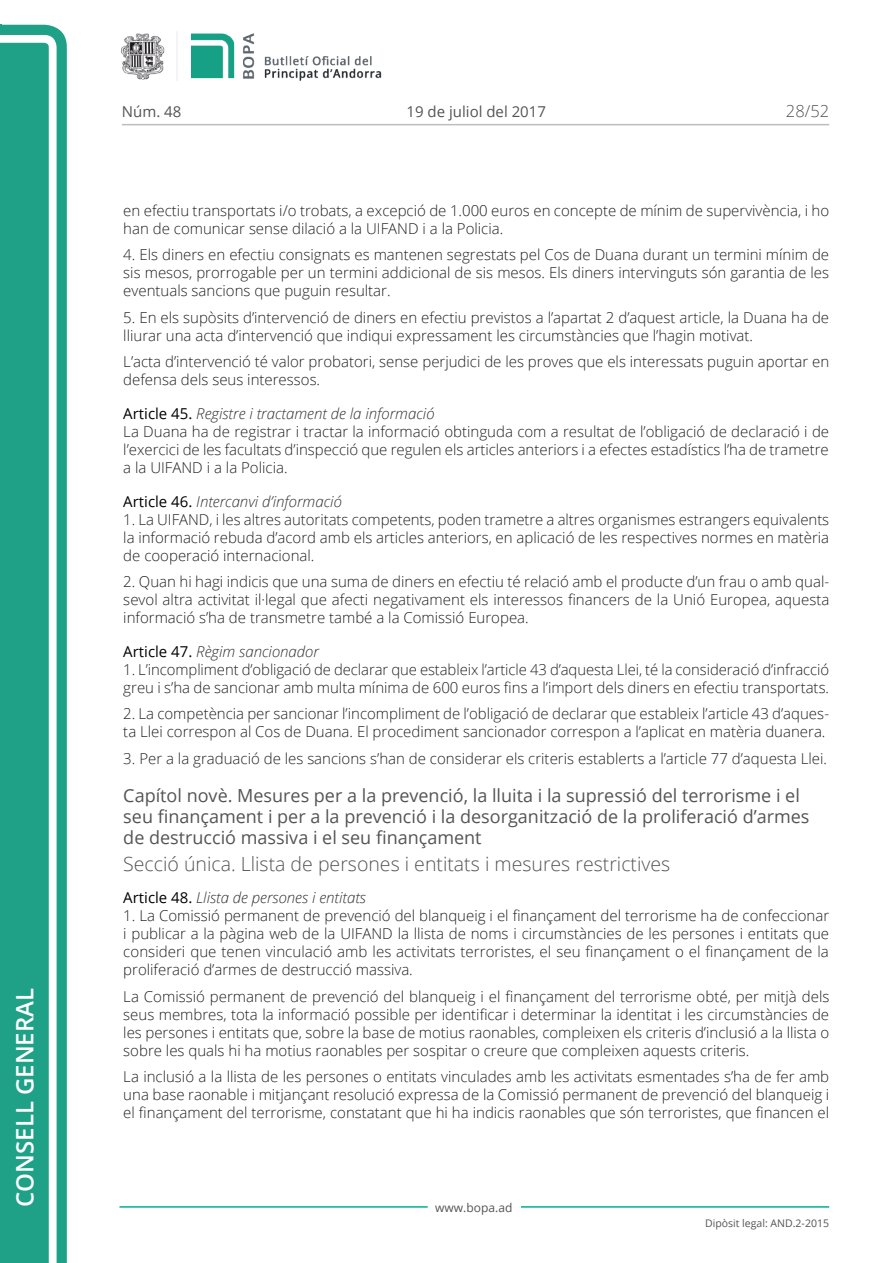
<style>
.page{position:relative;width:893px;height:1263px;background:#fff}
.page>*{position:absolute;margin:0;border:0;box-sizing:border-box;transform-origin:0 0}
.t1{font:600 24px "Open Sans";color:#fff}
.Titol_5{font:300 19.5px "Open Sans";color:#545454}
.Titol_6{font:18px/21px "Open Sans";color:#545454}
.t2{font:300 16.5px "Open Sans";color:#545454}
.Body_text{font:300 15px/18px "Open Sans";color:#231f20;text-align:justify}
.Titol_7{font:italic 300 15px "Open Sans";color:#303030}
.t3{font:15px "Open Sans";color:#545454}
.t4{font:12px "Open Sans";color:#545454}
.t5{font:10.5px "Open Sans";color:#545454}
.s1{font-weight:400;font-style:normal;color:#000}
</style>
<div class="page">
<svg style="left:0;top:25px;width:67px;height:1238px;fill:#1ea187"></svg>
<div style="left:0;top:43px;width:49px;height:1220px;background:#1ea187"></div>
<img style="left:122px;top:32px;width:260px;height:49px">
<hr style="left:119px;top:1206px;width:309px;height:2px;background:#00ae91">
<hr style="left:521px;top:1206px;width:308px;height:2px;background:#00ae91">
<hr style="left:122px;top:124px;width:707px;height:1px;background:#bcbdc0">
<h1 class="t1" style="left:8px;top:1207px;width:220px;rotate:-90deg">Consell General</h1>
<p class="t3" style="left:122px;top:102px;width:61px">Núm. 48</p>
<p class="t3" style="left:406px;top:102px;width:141px">19 de juliol del 2017</p>
<p class="t2" style="left:786px;top:100px;width:45px">28/52</p>
<p class="Body_text" style="left:123px;top:201px;width:707px">en efectiu transportats i/o trobats, a excepció de 1.000 euros en concepte de mínim de supervivència, i ho han de comunicar sense dilació a la UIFAND i a la Policia.</p>
<p class="Body_text" style="left:123px;top:245px;width:707px">4. Els diners en efectiu consignats es mantenen segrestats pel Cos de Duana durant un termini mínim de sis mesos, prorrogable per un termini addicional de sis mesos. Els diners intervinguts són garantia de les eventuals sancions que puguin resultar.</p>
<p class="Body_text" style="left:123px;top:308px;width:707px">5. En els supòsits d’intervenció de diners en efectiu previstos a l’apartat 2 d’aquest article, la Duana ha de lliurar una acta d’intervenció que indiqui expressament les circumstàncies que l’hagin motivat.</p>
<p class="Body_text" style="left:123px;top:352px;width:707px">L’acta d’intervenció té valor probatori, sense perjudici de les proves que els interessats puguin aportar en defensa dels seus interessos.</p>
<p class="Titol_7" style="left:123px;top:403px;width:313px"><span class="s1">Article 45.</span> Registre i tractament de la informació</p>
<p class="Body_text" style="left:123px;top:422px;width:707px">La Duana ha de registrar i tractar la informació obtinguda com a resultat de l’obligació de declaració i de l’exercici de les facultats d’inspecció que regulen els articles anteriors i a efectes estadístics l’ha de trametre a la UIFAND i a la Policia.</p>
<p class="Titol_7" style="left:123px;top:491px;width:220px"><span class="s1">Article 46.</span> Intercanvi d’informació</p>
<p class="Body_text" style="left:123px;top:510px;width:707px">1. La UIFAND, i les altres autoritats competents, poden trametre a altres organismes estrangers equivalents la informació rebuda d’acord amb els articles anteriors, en aplicació de les respectives normes en matèria de cooperació internacional.</p>
<p class="Body_text" style="left:123px;top:572px;width:708px">2. Quan hi hagi indicis que una suma de diners en efectiu té relació amb el producte d’un frau o amb qual&shy;sevol altra activitat il·legal que afecti negativament els interessos financers de la Unió Europea, aquesta informació s’ha de transmetre també a la Comissió Europea.</p>
<p class="Titol_7" style="left:123px;top:641px;width:197px"><span class="s1">Article 47.</span> Règim sancionador</p>
<p class="Body_text" style="left:123px;top:660px;width:707px">1. L’incompliment d’obligació de declarar que estableix l’article 43 d’aquesta Llei, té la consideració d’infracció greu i s’ha de sancionar amb multa mínima de 600 euros fins a l’import dels diners en efectiu transportats.</p>
<p class="Body_text" style="left:123px;top:705px;width:707px">2. La competència per sancionar l’incompliment de l’obligació de declarar que estableix l’article 43 d’aques&shy;ta Llei correspon al Cos de Duana. El procediment sancionador correspon a l’aplicat en matèria duanera.</p>
<p class="Body_text" style="left:123px;top:749px;width:705px">3. Per a la graduació de les sancions s’han de considerar els criteris establerts a l’article 77 d’aquesta Llei.</p>
<p class="Titol_6" style="left:123px;top:784px;width:688px">Capítol novè. Mesures per a la prevenció, la lluita i la supressió del terrorisme i el seu finançament i per a la prevenció i la desorganització de la proliferació d’armes de destrucció massiva i el seu finançament</p>
<p class="Titol_5" style="left:123px;top:850px;width:548px">Secció única. Llista de persones i entitats i mesures restrictives</p>
<p class="Titol_7" style="left:123px;top:887px;width:244px"><span class="s1">Article 48.</span> Llista de persones i entitats</p>
<p class="Body_text" style="left:123px;top:906px;width:707px">1. La Comissió permanent de prevenció del blanqueig i el finançament del terrorisme ha de confeccionar i publicar a la pàgina web de la UIFAND la llista de noms i circumstàncies de les persones i entitats que consideri que tenen vinculació amb les activitats terroristes, el seu finançament o el finançament de la proliferació d’armes de destrucció massiva.</p>
<p class="Body_text" style="left:123px;top:987px;width:708px">La Comissió permanent de prevenció del blanqueig i el finançament del terrorisme obté, per mitjà dels seus membres, tota la informació possible per identificar i determinar la identitat i les circumstàncies de les persones i entitats que, sobre la base de motius raonables, compleixen els criteris d’inclusió a la llista o sobre les quals hi ha motius raonables per sospitar o creure que compleixen aquests criteris.</p>
<p class="Body_text" style="left:123px;top:1067px;width:707px">La inclusió a la llista de les persones o entitats vinculades amb les activitats esmentades s’ha de fer amb una base raonable i mitjançant resolució expressa de la Comissió permanent de prevenció del blanqueig i el finançament del terrorisme, constatant que hi ha indicis raonables que són terroristes, que financen el</p>
<p class="t4" style="left:435px;top:1199px;width:79px">www.bopa.ad</p>
<p class="t5" style="left:705px;top:1216px;width:125px">Dipòsit legal: AND.2-2015</p>
</div>
